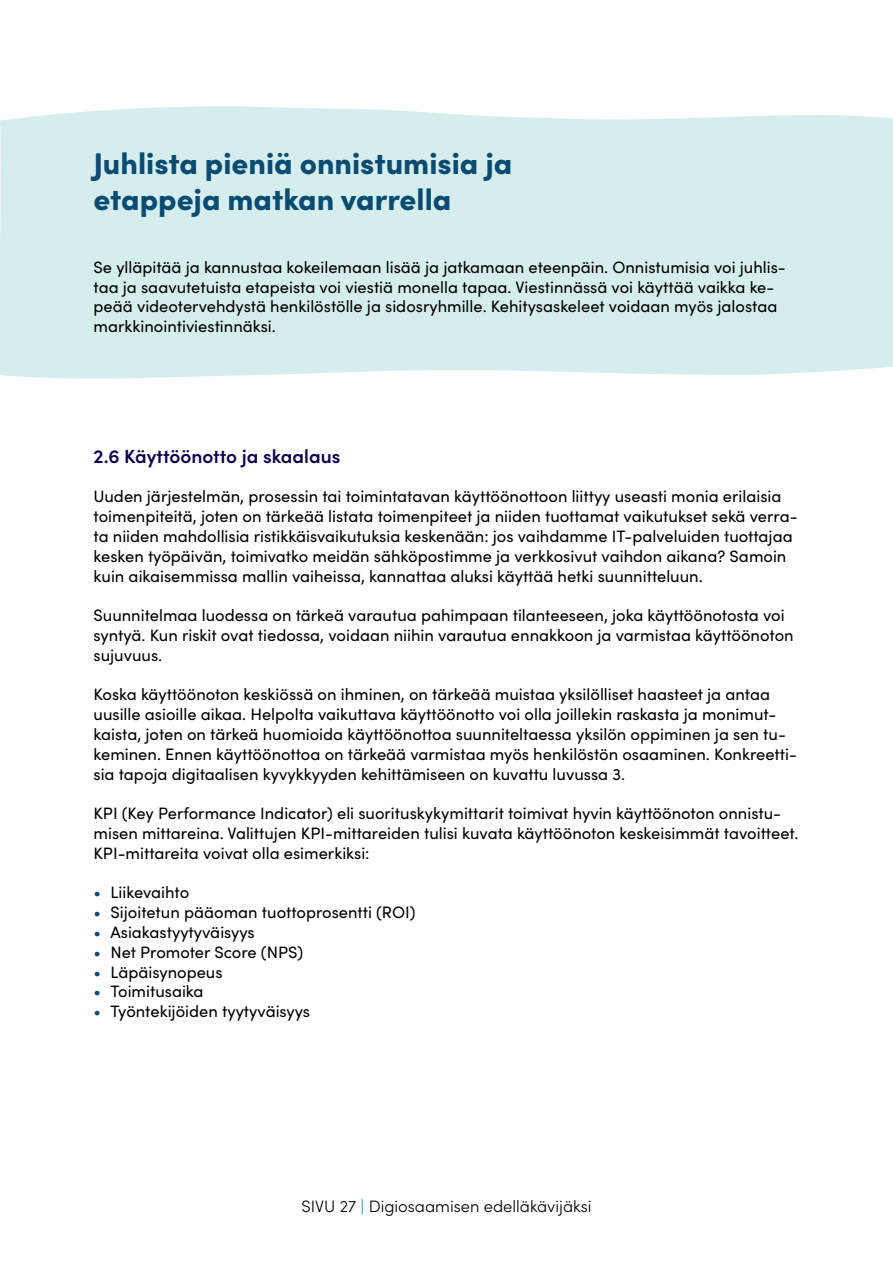
<style>
.page{position:relative;width:893px;height:1263px;background:#fff}
.page>*{position:absolute;margin:0;border:0;box-sizing:border-box;transform-origin:0 0}
.Laatikko-otsikko{font:900 30px/36px "Sofia Pro";color:#084b71}
.Ots_1_1_H3{font:600 19.05px "Sofia Pro";color:#0d004c}
.Leipis{font:16.5px/19.8px "Sofia Pro";color:#000}
.Laatikkoleipis{font:16.5px/19.8px "Sofia Pro";color:#000}
.t1{font:300 16.5px "Sofia Pro";color:#000}
.s1{color:#084b71}
.s2{color:#0d8891}
</style>
<div class="page">
<div style="left:0;top:106px;width:893px;height:273px;background:#d5eded"></div>
<p class="Laatikko-otsikko" style="left:94px;top:143px;width:420px">Juhlista pieniä onnistumisia ja etappeja matkan varrella</p>
<p class="Laatikkoleipis" style="left:94px;top:256px;width:694px">Se ylläpitää ja kannustaa kokeilemaan lisää ja jatkamaan eteenpäin. Onnistumisia voi juhlis&shy;taa ja saavutetuista etapeista voi viestiä monella tapaa. Viestinnässä voi käyttää vaikka ke&shy;peää videotervehdystä henkilöstölle ja sidosryhmille. Kehitysaskeleet voidaan myös jalostaa markkinointiviestinnäksi.</p>
<h3 class="Ots_1_1_H3" style="left:94px;top:442px;width:248px">2.6 Käyttöönotto ja skaalaus</h3>
<p class="Leipis" style="left:94px;top:486px;width:706px">Uuden järjestelmän, prosessin tai toimintatavan käyttöönottoon liittyy useasti monia erilaisia toimenpiteitä, joten on tärkeää listata toimenpiteet ja niiden tuottamat vaikutukset sekä verra&shy;ta niiden mahdollisia ristikkäisvaikutuksia keskenään: jos vaihdamme IT-palveluiden tuottajaa kesken työpäivän, toimivatko meidän sähköpostimme ja verkkosivut vaihdon aikana? Samoin kuin aikaisemmissa mallin vaiheissa, kannattaa aluksi käyttää hetki suunnitteluun.</p>
<p class="Leipis" style="left:94px;top:605px;width:702px">Suunnitelmaa luodessa on tärkeä varautua pahimpaan tilanteeseen, joka käyttöönotosta voi syntyä. Kun riskit ovat tiedossa, voidaan niihin varautua ennakkoon ja varmistaa käyttöönoton sujuvuus.</p>
<p class="Leipis" style="left:94px;top:684px;width:705px">Koska käyttöönoton keskiössä on ihminen, on tärkeää muistaa yksilölliset haasteet ja antaa uusille asioille aikaa. Helpolta vaikuttava käyttöönotto voi olla joillekin raskasta ja monimut&shy;kaista, joten on tärkeä huomioida käyttöönottoa suunniteltaessa yksilön oppiminen ja sen tu&shy;keminen. Ennen käyttöönottoa on tärkeää varmistaa myös henkilöstön osaaminen. Konkreetti&shy;sia tapoja digitaalisen kyvykkyyden kehittämiseen on kuvattu luvussa 3.</p>
<p class="Leipis" style="left:94px;top:803px;width:706px">KPI (Key Performance Indicator) eli suorituskykymittarit toimivat hyvin käyttöönoton onnistu&shy;misen mittareina. Valittujen KPI-mittareiden tulisi kuvata käyttöönoton keskeisimmät tavoitteet.<br>KPI-mittareita voivat olla esimerkiksi:</p>
<p class="Leipis" style="left:94px;top:882px;width:97px"><span class="s1">•</span> Liikevaihto</p>
<p class="Leipis" style="left:94px;top:902px;width:324px"><span class="s1">•</span> Sijoitetun pääoman tuottoprosentti (ROI)</p>
<p class="Leipis" style="left:94px;top:921px;width:163px"><span class="s1">•</span> Asiakastyytyväisyys</p>
<p class="Leipis" style="left:94px;top:941px;width:211px"><span class="s1">•</span> Net Promoter Score (NPS)</p>
<p class="Leipis" style="left:94px;top:961px;width:131px"><span class="s1">•</span> Läpäisynopeus</p>
<p class="Leipis" style="left:94px;top:981px;width:112px"><span class="s1">•</span> Toimitusaika</p>
<p class="Leipis" style="left:94px;top:1001px;width:218px"><span class="s1">•</span> Työntekijöiden tyytyväisyys</p>
<p class="t1" style="left:301px;top:1195px;width:291px">SIVU 27 <span class="s2">|</span> Digiosaamisen edelläkävijäksi</p>
</div>
